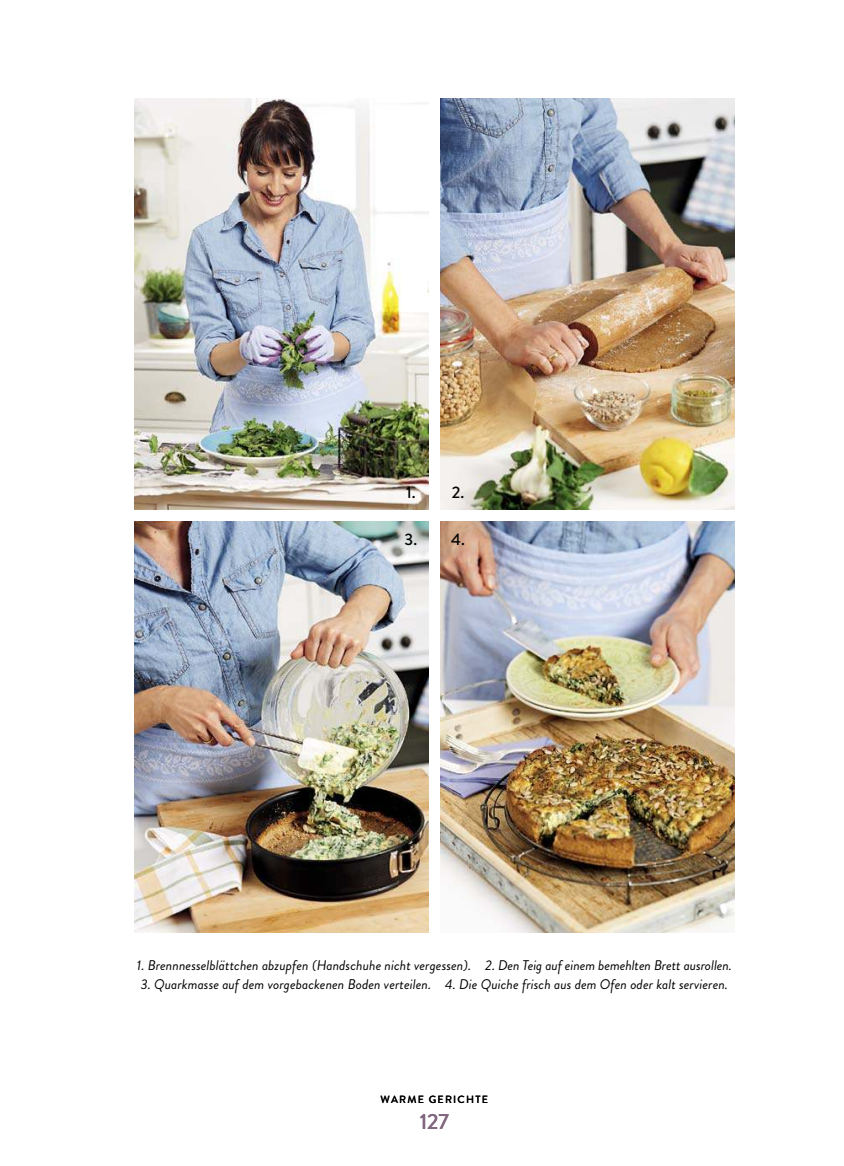
<style>
.page{position:relative;width:844px;height:1166px;background:#fff}
.page>*{position:absolute;margin:0;border:0;box-sizing:border-box;transform-origin:0 0}
.t1{font:500 21.88px "Brandon Grotesque";color:#816780}
.t2{font:500 16.62px "Brandon Grotesque";color:#000}
.t3{font:italic 14px "Brandon Grotesque";letter-spacing:.005em;color:#000}
.t4{font:500 10.5px "Brandon Grotesque";letter-spacing:.12em;color:#000}
</style>
<div class="page">
<img style="left:134px;top:99px;width:294px;height:410px">
<img style="left:440px;top:99px;width:294px;height:410px">
<img style="left:134px;top:522px;width:294px;height:410px">
<img style="left:440px;top:522px;width:294px;height:410px">
<p class="t2" style="left:451px;top:483px;width:14px">2.</p>
<p class="t2" style="left:406px;top:483px;width:11px">1.</p>
<p class="t2" style="left:404px;top:530px;width:62px">3. 4.</p>
<p class="t3" style="left:137px;top:960px;width:596px">1. Brennnesselblättchen abzupfen (Handschuhe nicht vergessen). 2. Den Teig auf einem bemehlten Brett ausrollen.</p>
<p class="t3" style="left:141px;top:979px;width:588px">3. Quarkmasse auf dem vorgebackenen Boden verteilen. 4. Die Quiche frisch aus dem Ofen oder kalt servieren.</p>
<p class="t4" style="left:380px;top:1093px;width:109px">WARME GERICHTE</p>
<h1 class="t1" style="left:419px;top:1109px;width:31px">127</h1>
</div>
